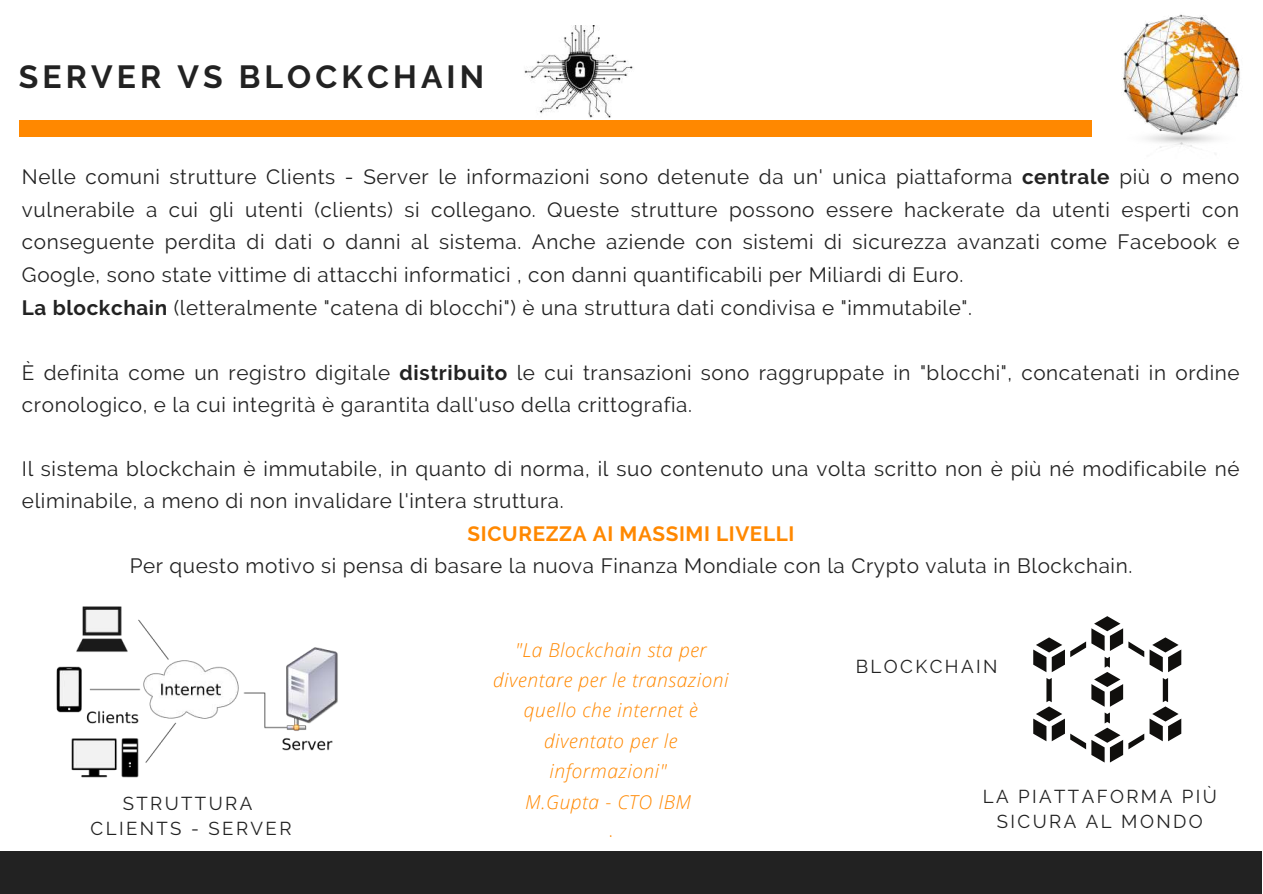
<style>
.page{position:relative;width:1263px;height:894px;background:#fff}
.page>*{position:absolute;margin:0;border:0;box-sizing:border-box;transform-origin:0 0}
.t1{font:700 31.95px "Raleway";letter-spacing:.13em;color:#222}
.t2{font:20.7px/32.5px "Raleway";letter-spacing:.03em;color:#222}
.t3{font:700 20.7px "Raleway";letter-spacing:.03em;color:#f80}
.t4{font:italic 300 19.2px/30.3px "Open Sans";letter-spacing:.03em;color:#f80;text-align:center}
.t5{font:18.6px/25.5px "Raleway";letter-spacing:.13em;color:#222;text-align:center}
.t6{font:18.15px "Raleway";color:#f80}
.s1{font-weight:700}
</style>
<div class="page">
<img style="left:524px;top:26px;width:109px;height:92px">
<div style="left:19px;top:120px;width:1073px;height:17px;background:#f80"></div>
<div style="left:0;top:851px;width:1262px;height:42px;background:#222"></div>
<img style="left:1123px;top:14px;width:117px;height:134px">
<svg style="left:1033px;top:616px;width:148px;height:146px"></svg>
<img style="left:56px;top:606px;width:282px;height:172px">
<h1 class="t1" style="left:19px;top:58px;width:467px">SERVER VS BLOCKCHAIN</h1>
<p class="t2" style="left:22px;top:160px;width:1219px">Nelle comuni strutture Clients - Server le informazioni sono detenute da un' unica piattaforma <span class="s1">centrale</span> più o meno vulnerabile a cui gli utenti (clients) si collegano. Queste strutture possono essere hackerate da utenti esperti con conseguente perdita di dati o danni al sistema. Anche aziende con sistemi di sicurezza avanzati come Facebook e Google, sono state vittime di attacchi informatici , con danni quantificabili per Miliardi di Euro.<br><span class="s1">La blockchain</span> (letteralmente "catena di blocchi") è una struttura dati condivisa e "immutabile".</p>
<p class="t2" style="left:22px;top:356px;width:1219px">È definita come un registro digitale <span class="s1">distribuito</span> le cui transazioni sono raggruppate in "blocchi", concatenati in ordine cronologico, e la cui integrità è garantita dall'uso della crittografia.</p>
<p class="t2" style="left:22px;top:452px;width:1219px">Il sistema blockchain è immutabile, in quanto di norma, il suo contenuto una volta scritto non è più né modificabile né eliminabile, a meno di non invalidare l'intera struttura.</p>
<p class="t3" style="left:468px;top:521px;width:328px">SICUREZZA AI MASSIMI LIVELLI</p>
<p class="t2" style="left:130px;top:549px;width:1004px">Per questo motivo si pensa di basare la nuova Finanza Mondiale con la Crypto valuta in Blockchain.</p>
<p class="t4" style="left:493px;top:633px;width:237px">"La Blockchain sta per diventare per le transazioni quello che internet è diventato per le informazioni"<br>M.Gupta - CTO IBM</p>
<p class="t6" style="left:609px;top:819px;width:5px">.</p>
<p class="t5" style="left:856px;top:653px;width:143px">BLOCKCHAIN</p>
<p class="t5" style="left:91px;top:790px;width:202px">STRUTTURA<br>CLIENTS - SERVER</p>
<p class="t5" style="left:983px;top:783px;width:236px">LA PIATTAFORMA PIÙ<br>SICURA AL MONDO</p>
</div>
